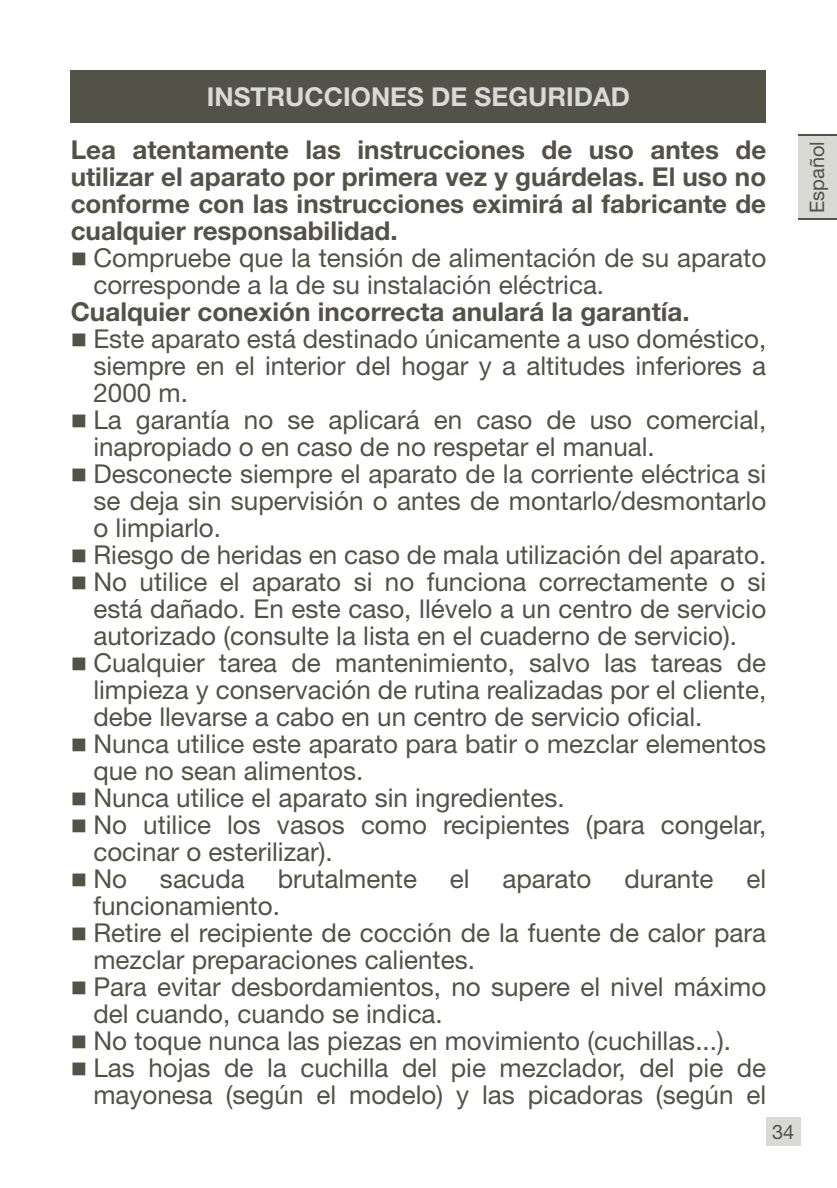
<style>
.page{position:relative;width:837px;height:1188px;background:#fff}
.page>*{position:absolute;margin:0;border:0;box-sizing:border-box;transform-origin:0 0}
.t1{font:26px/27px "Helvetica Neue LT Std";color:#535249}
.t2{font:700 26px/27px "Helvetica Neue LT Std";color:#535249;text-align:justify}
.t3{font:700 26px "Helvetica Neue LT Std";color:#d9d9d5}
.t4{font:20px "Helvetica Neue LT Std";color:#535249}
</style>
<div class="page">
<div style="left:766px;top:1117px;width:34px;height:29px;background:#d9d9d5"></div>
<div style="left:798px;top:136px;width:38px;height:83px;background:#d9d9d5"></div>
<hr style="left:798px;top:219px;width:38px;height:1px;background:#535249">
<hr style="left:798px;top:135px;width:38px;height:1px;background:#535249">
<div style="left:71px;top:71px;width:695px;height:52px;background:#535249"></div>
<p class="t3" style="left:207px;top:81px;width:425px">INSTRUCCIONES DE SEGURIDAD</p>
<p class="t2" style="left:71px;top:135px;width:697px">Lea atentamente las instrucciones de uso antes de utilizar el aparato por primera vez y guárdelas. El uso no conforme con las instrucciones eximirá al fabricante de cualquier responsabilidad.</p>
<p class="t1" style="left:93px;top:244px;width:674px">Compruebe que la tensión de alimentación de su aparato corresponde a la de su instalación eléctrica.</p>
<p class="t2" style="left:71px;top:297px;width:620px">Cualquier conexión incorrecta anulará la garantía.</p>
<p class="t1" style="left:93px;top:325px;width:674px">Este aparato está destinado únicamente a uso doméstico, siempre en el interior del hogar y a altitudes inferiores a 2000 m.<br>La garantía no se aplicará en caso de uso comercial, inapropiado o en caso de no respetar el manual.<br>Desconecte siempre el aparato de la corriente eléctrica si se deja sin supervisión o antes de montarlo/desmontarlo o limpiarlo.<br>Riesgo de heridas en caso de mala utilización del aparato.<br>No utilice el aparato si no funciona correctamente o si está dañado. En este caso, llévelo a un centro de servicio autorizado (consulte la lista en el cuaderno de servicio).<br>Cualquier tarea de mantenimiento, salvo las tareas de limpieza y conservación de rutina realizadas por el cliente, debe llevarse a cabo en un centro de servicio oficial.<br>Nunca utilice este aparato para batir o mezclar elementos que no sean alimentos.<br>Nunca utilice el aparato sin ingredientes.<br>No utilice los vasos como recipientes (para congelar, cocinar o esterilizar).<br>No</p>
<p class="t1" style="left:160px;top:865px;width:86px">sacuda</p>
<p class="t1" style="left:277px;top:865px;width:141px">brutalmente</p>
<p class="t1" style="left:450px;top:865px;width:21px">el</p>
<p class="t1" style="left:502px;top:865px;width:91px">aparato</p>
<p class="t1" style="left:624px;top:865px;width:91px">durante</p>
<p class="t1" style="left:746px;top:865px;width:21px">el</p>
<p class="t1" style="left:93px;top:892px;width:674px">funcionamiento.<br>Retire el recipiente de cocción de la fuente de calor para mezclar preparaciones calientes.<br>Para evitar desbordamientos, no supere el nivel máximo del cuando, cuando se indica.<br>No toque nunca las piezas en movimiento (cuchillas...).<br>Las hojas de la cuchilla del pie mezclador, del pie de mayonesa (según el modelo) y las picadoras (según el</p>
<p class="t4" style="left:772px;top:1119px;width:24px">34</p>
<p class="t4" style="left:805px;top:213px;width:73px;rotate:-90deg">Español</p>
</div>
